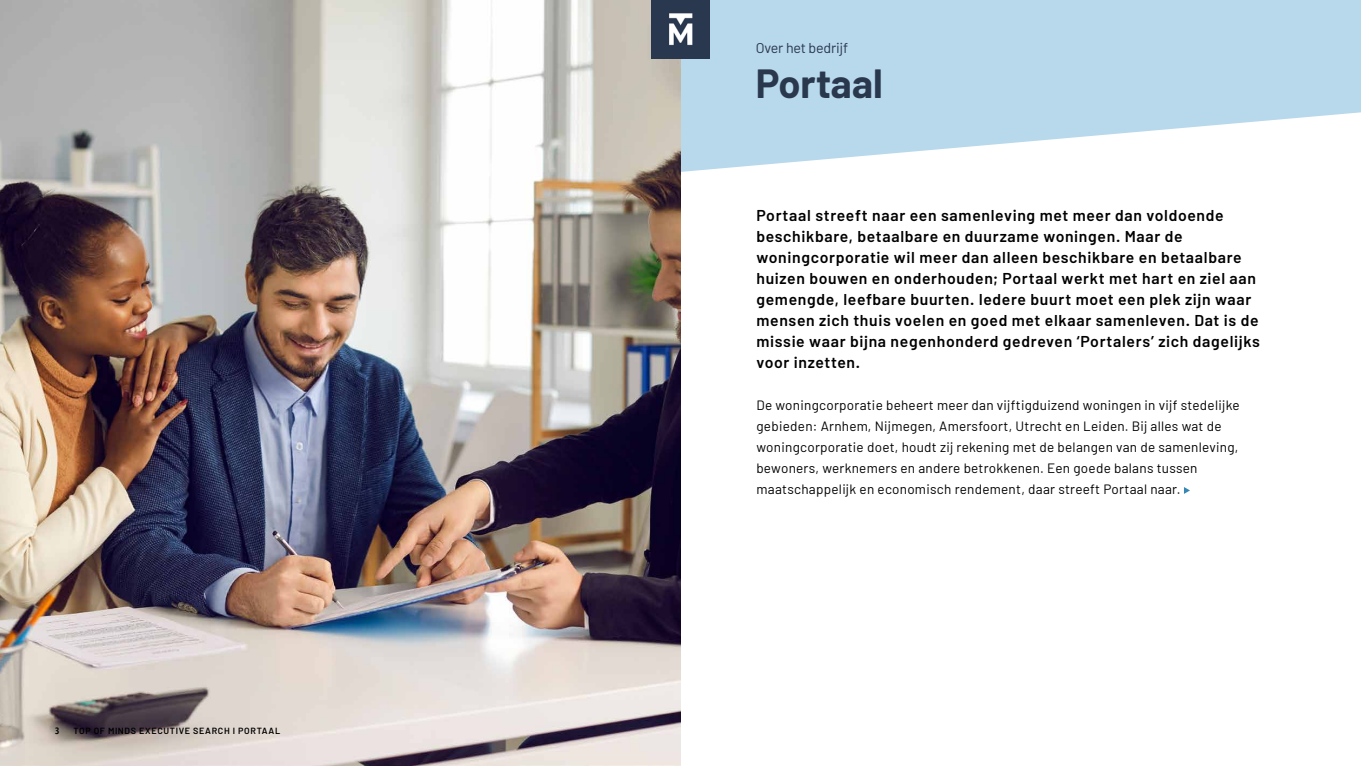
<style>
.page{position:relative;width:1361px;height:766px;background:#fff}
.page>*{position:absolute;margin:0;border:0;box-sizing:border-box;transform-origin:0 0}
.t1{font:700 39.75px "Barlow";letter-spacing:-.005em;color:#2a384e}
.t2{font:600 15.75px/21px "Barlow";letter-spacing:.04em;color:#000}
.t3{font:14.25px "Barlow";letter-spacing:-.01em;color:#2a384e}
.t4{font:13.5px/21px "Barlow";letter-spacing:.02em;color:#000}
.t5{font:600 9px "Barlow";letter-spacing:.07em;color:#000}
.t6{font:700 condensed 9px "Open Sans";color:#000}
</style>
<div class="page">
<svg style="left:680px;top:0;width:681px;height:231px;fill:#b8d8eb"></svg>
<img style="left:0;top:0;width:680px;height:765px">
<svg style="left:1184px;top:487px;width:6px;height:6px"></svg>
<img style="left:651px;top:0;width:58px;height:58px">
<p class="t6" style="left:55px;top:724px;width:6px">3</p>
<p class="t5" style="left:73px;top:725px;width:208px">TOP OF MINDS EXECUTIVE SEARCH I PORTAAL</p>
<p class="t3" style="left:755px;top:37px;width:94px">Over het bedrijf</p>
<h1 class="t1" style="left:755px;top:54px;width:129px">Portaal</h1>
<p class="t2" style="left:756px;top:204px;width:505px">Portaal streeft naar een samenleving met meer dan voldoende beschikbare, betaalbare en duurzame woningen. Maar de woningcorporatie wil meer dan alleen beschikbare en betaalbare huizen bouwen en onderhouden; Portaal werkt met hart en ziel aan gemengde, leefbare buurten. Iedere buurt moet een plek zijn waar mensen zich thuis voelen en goed met elkaar samenleven. Dat is de missie waar bijna negenhonderd gedreven ‘Portalers’ zich dagelijks voor inzetten.</p>
<p class="t4" style="left:756px;top:393px;width:485px">De woningcorporatie beheert meer dan vijftigduizend woningen in vijf stedelijke gebieden: Arnhem, Nijmegen, Amersfoort, Utrecht en Leiden. Bij alles wat de woningcorporatie doet, houdt zij rekening met de belangen van de samenleving, bewoners, werknemers en andere betrokkenen. Een goede balans tussen maatschappelijk en economisch rendement, daar streeft Portaal naar.</p>
</div>
